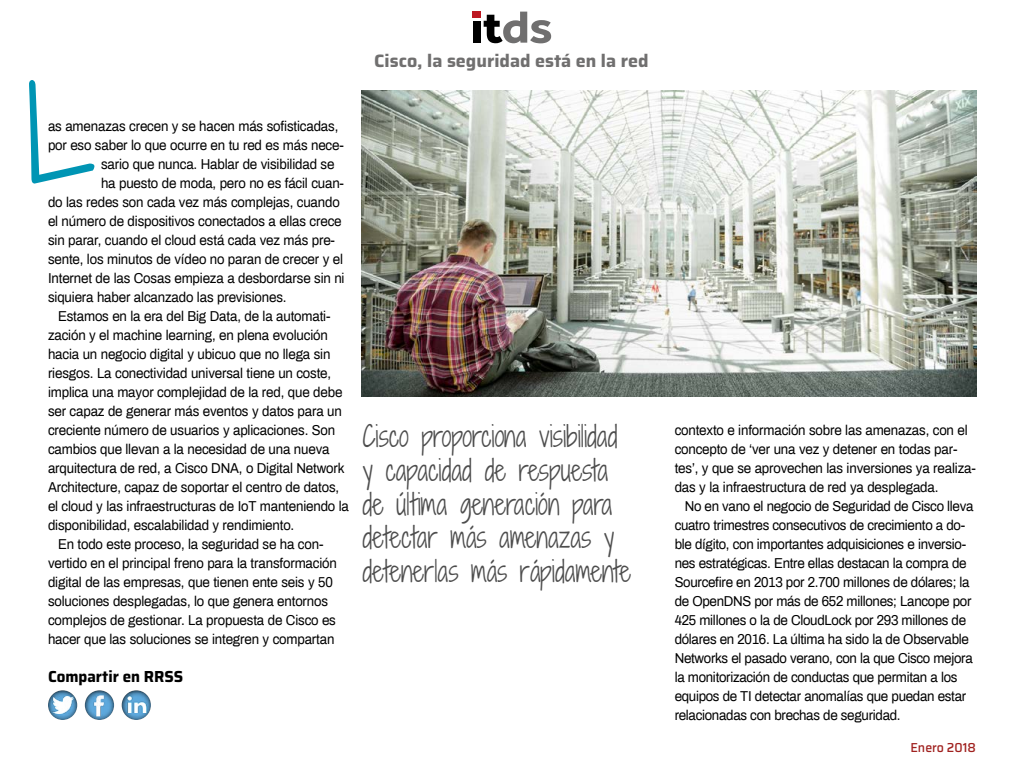
<style>
.page{position:relative;width:1024px;height:768px;background:#fff}
.page>*{position:absolute;margin:0;border:0;box-sizing:border-box;transform-origin:0 0}
.t1{font:28px/33.6px "Shadows Into Light Two";color:#4d4d4d;scale:.9 1}
.t2{font:700 18px "Saira";color:#706f6f}
.t3{font:700 16px "Saira";color:#000;scale:.95 1}
.t4{font:14px/19px "Archivo";letter-spacing:-.01em;color:#000;scale:.95 1}
.t5{font:500 13px "Saira";color:#a0211f;scale:.95 1}
</style>
<div class="page">
<div style="left:473px;top:12px;width:8px;height:6px;background:#bd1822"></div>
<div style="left:473px;top:21px;width:8px;height:21px;background:#000"></div>
<svg style="left:484px;top:12px;width:67px;height:31px"></svg>
<svg style="left:29px;top:80px;width:66px;height:104px"></svg>
<img style="left:361px;top:90px;width:615px;height:307px">
<svg style="left:86px;top:690px;width:27px;height:30px"></svg>
<img style="left:93px;top:695px;width:13px;height:22px">
<svg style="left:48px;top:690px;width:38px;height:30px"></svg>
<img style="left:52px;top:697px;width:21px;height:17px">
<svg style="left:113px;top:690px;width:38px;height:30px"></svg>
<img style="left:127px;top:695px;width:20px;height:17px">
<p class="t2" style="left:374px;top:47px;width:276px">Cisco, la seguridad está en la red</p>
<p class="t4" style="left:48px;top:116px;width:307px">as amenazas crecen y se hacen más sofisticadas,</p>
<p class="t4" style="left:48px;top:135px;width:313px">por eso saber lo que ocurre en tu red es más nece-</p>
<p class="t4" style="left:101px;top:154px;width:247px">sario que nunca. Hablar de visibilidad se</p>
<p class="t4" style="left:101px;top:173px;width:257px">ha puesto de moda, pero no es fácil cuan-</p>
<p class="t4" style="left:48px;top:192px;width:309px">do las redes son cada vez más complejas, cuando</p>
<p class="t4" style="left:48px;top:211px;width:311px">el número de dispositivos conectados a ellas crece</p>
<p class="t4" style="left:48px;top:230px;width:304px">sin parar, cuando el cloud está cada vez más pre-</p>
<p class="t4" style="left:48px;top:249px;width:312px">sente, los minutos de vídeo no paran de crecer y el</p>
<p class="t4" style="left:48px;top:268px;width:314px">Internet de las Cosas empieza a desbordarse sin ni</p>
<p class="t4" style="left:48px;top:287px;width:253px">siquiera haber alcanzado las previsiones.</p>
<p class="t4" style="left:58px;top:306px;width:288px">Estamos en la era del Big Data, de la automati-</p>
<p class="t4" style="left:48px;top:325px;width:296px">zación y el machine learning, en plena evolución</p>
<p class="t4" style="left:48px;top:344px;width:299px">hacia un negocio digital y ubicuo que no llega sin</p>
<p class="t4" style="left:48px;top:363px;width:300px">riesgos. La conectividad universal tiene un coste,</p>
<p class="t4" style="left:48px;top:382px;width:311px">implica una mayor complejidad de la red, que debe</p>
<p class="t4" style="left:48px;top:401px;width:311px">ser capaz de generar más eventos y datos para un</p>
<p class="t4" style="left:48px;top:420px;width:304px">creciente número de usuarios y aplicaciones. Son</p>
<p class="t4" style="left:48px;top:439px;width:298px">cambios que llevan a la necesidad de una nueva</p>
<p class="t4" style="left:48px;top:458px;width:313px">arquitectura de red, a Cisco DNA, o Digital Network</p>
<p class="t4" style="left:48px;top:477px;width:308px">Architecture, capaz de soportar el centro de datos,</p>
<p class="t4" style="left:48px;top:496px;width:318px">el cloud y las infraestructuras de IoT manteniendo la</p>
<p class="t4" style="left:48px;top:515px;width:261px">disponibilidad, escalabilidad y rendimiento.</p>
<p class="t4" style="left:58px;top:534px;width:281px">En todo este proceso, la seguridad se ha con-</p>
<p class="t4" style="left:48px;top:553px;width:306px">vertido en el principal freno para la transformación</p>
<p class="t4" style="left:48px;top:572px;width:301px">digital de las empresas, que tienen ente seis y 50</p>
<p class="t4" style="left:48px;top:591px;width:296px">soluciones desplegadas, lo que genera entornos</p>
<p class="t4" style="left:48px;top:610px;width:305px">complejos de gestionar. La propuesta de Cisco es</p>
<p class="t4" style="left:48px;top:629px;width:303px">hacer que las soluciones se integren y compartan</p>
<p class="t3" style="left:48px;top:664px;width:144px">Compartir en RRSS</p>
<h1 class="t1" style="left:362px;top:420px;width:300px">Cisco proporciona visibilidad y capacidad de respuesta de última generación para detectar más amenazas y detenerlas más rápidamente</h1>
<p class="t4" style="left:675px;top:420px;width:319px">contexto e información sobre las amenazas, con el concepto de ‘ver una vez y detener en todas par&shy;tes’, y que se aprovechen las inversiones ya realiza&shy;das y la infraestructura de red ya desplegada.</p>
<p class="t4" style="left:675px;top:496px;width:316px;text-indent:10px">No en vano el negocio de Seguridad de Cisco lleva cuatro trimestres consecutivos de crecimiento a do&shy;ble dígito, con importantes adquisiciones e inversio&shy;nes estratégicas. Entre ellas destacan la compra de Sourcefire en 2013 por 2.700 millones de dólares; la de OpenDNS por más de 652 millones; Lancope por 425 millones o la de CloudLock por 293 millones de dólares en 2016. La última ha sido la de Observable Networks el pasado verano, con la que Cisco mejora la monitorización de conductas que permitan a los equipos de TI detectar anomalías que puedan estar relacionadas con brechas de seguridad.</p>
<p class="t5" style="left:910px;top:738px;width:70px">Enero 2018</p>
</div>
